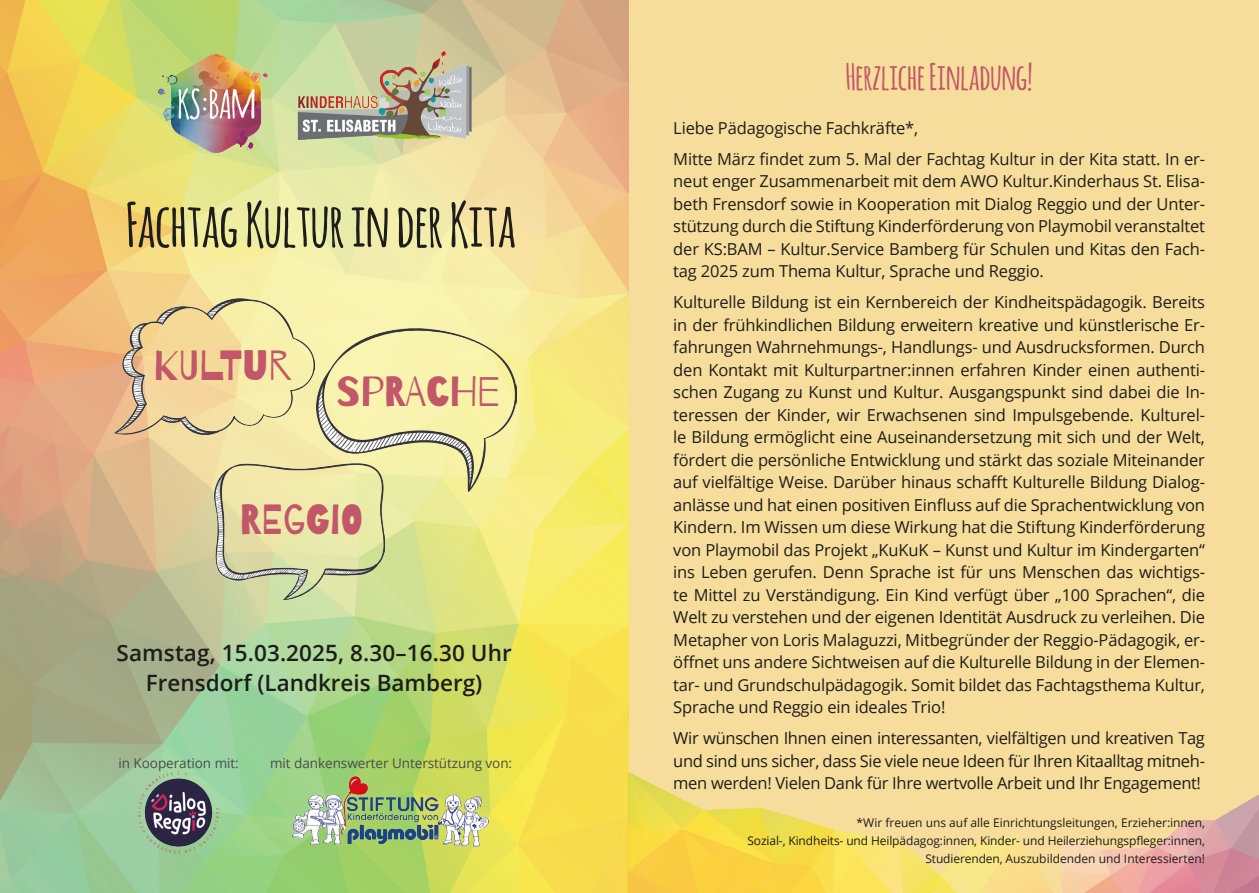
<style>
.page{position:relative;width:1259px;height:893px;background:#fff}
.page>*{position:absolute;margin:0;border:0;box-sizing:border-box;transform-origin:0 0}
.TITEL{font:700 60px "Amatic";color:#1d1d1b}
.t1{font:42px "Barriecito";color:#c15768}
.Überschrift{font:700 36px "Amatic";color:#c15768}
.Untertitel{font:600 22.5px "Open Sans";color:#1d1d1b}
.Fließtext_mit_Absatz{font:16.5px/22.5px "Open Sans";letter-spacing:-.01em;color:#1d1d1b;text-align:justify}
.Fließtext{font:13.5px "Open Sans";letter-spacing:-.005em;color:#4b4b4a}
.Fließtext_mit_Absatz-2{font:12px/18px "Open Sans";color:#1d1d1b;text-align:right}
</style>
<div class="page">
<div style="left:628px;top:0;width:631px;height:893px;background:#f7dd9b"></div>
<svg style="left:0;top:0;width:628px;height:893px;background:#d6d181"></svg>
<img style="left:158px;top:54px;width:111px;height:99px">
<img style="left:292px;top:49px;width:184px;height:93px">
<img style="left:629px;top:772px;width:630px;height:121px">
<img style="left:316px;top:328px;width:200px;height:163px">
<img style="left:114px;top:298px;width:200px;height:136px">
<img style="left:214px;top:463px;width:171px;height:137px">
<img style="left:135px;top:770px;width:87px;height:86px">
<img style="left:293px;top:776px;width:196px;height:71px">
<p class="TITEL" style="left:126px;top:182px;width:391px">Fachtag Kultur in der Kita</p>
<p class="t1" style="left:153px;top:336px;width:140px">KULTUR</p>
<p class="t1" style="left:336px;top:362px;width:165px">SPRACHE</p>
<p class="t1" style="left:239px;top:490px;width:126px">REGGIO</p>
<p class="Untertitel" style="left:117px;top:637px;width:397px">Samstag, 15.03.2025, 8.30–16.30 Uhr</p>
<p class="Untertitel" style="left:146px;top:667px;width:338px">Frensdorf (Landkreis Bamberg)</p>
<p class="Fließtext" style="left:118px;top:753px;width:122px">in Kooperation mit:</p>
<p class="Fließtext" style="left:270px;top:753px;width:244px">mit dankenswerter Unterstützung von:</p>
<p class="Überschrift" style="left:846px;top:51px;width:188px">Herzliche Einladung!</p>
<p class="Fließtext_mit_Absatz" style="left:673px;top:116px;width:246px">Liebe Pädagogische Fachkräfte*,</p>
<p class="Fließtext_mit_Absatz" style="left:673px;top:147px;width:533px">Mitte März findet zum 5. Mal der Fachtag Kultur in der Kita statt. In er&shy;neut enger Zusammenarbeit mit dem AWO Kultur.Kinderhaus St. Elisa&shy;beth Frensdorf sowie in Kooperation mit Dialog Reggio und der Unter&shy;stützung durch die Stiftung Kinderförderung von Playmobil veranstaltet der KS:BAM – Kultur.Service Bamberg für Schulen und Kitas den Fach&shy;tag 2025 zum Thema Kultur, Sprache und Reggio.</p>
<p class="Fließtext_mit_Absatz" style="left:673px;top:291px;width:533px">Kulturelle Bildung ist ein Kernbereich der Kindheitspädagogik. Bereits in der frühkindlichen Bildung erweitern kreative und künstlerische Er&shy;fahrungen Wahrnehmungs-, Handlungs- und Ausdrucksformen. Durch den Kontakt mit Kulturpartner:innen erfahren Kinder einen authenti&shy;schen Zugang zu Kunst und Kultur. Ausgangspunkt sind dabei die In&shy;teressen der Kinder, wir Erwachsenen sind Impulsgebende. Kulturel&shy;le Bildung ermöglicht eine Auseinandersetzung mit sich und der Welt, fördert die persönliche Entwicklung und stärkt das soziale Miteinander auf vielfältige Weise. Darüber hinaus schafft Kulturelle Bildung Dialog&shy;anlässe und hat einen positiven Einfluss auf die Sprachentwicklung von Kindern. Im Wissen um diese Wirkung hat die Stiftung Kinderförderung von Playmobil das Projekt „KuKuK – Kunst und Kultur im Kindergarten“ ins Leben gerufen. Denn Sprache ist für uns Menschen das wichtigs&shy;te Mittel zu Verständigung. Ein Kind verfügt über „100 Sprachen“, die Welt zu verstehen und der eigenen Identität Ausdruck zu verleihen. Die Metapher von Loris Malaguzzi, Mitbegründer der Reggio-Pädagogik, er&shy;öffnet uns andere Sichtweisen auf die Kulturelle Bildung in der Elemen&shy;tar- und Grundschulpädagogik. Somit bildet das Fachtagsthema Kultur, Sprache und Reggio ein ideales Trio!</p>
<p class="Fließtext_mit_Absatz" style="left:673px;top:727px;width:533px">Wir wünschen Ihnen einen interessanten, vielfältigen und kreativen Tag und sind uns sicher, dass Sie viele neue Ideen für Ihren Kitaalltag mitneh&shy;men werden! Vielen Dank für Ihre wertvolle Arbeit und Ihr Engagement!</p>
<p class="Fließtext_mit_Absatz-2" style="left:747px;top:814px;width:459px">*Wir freuen uns auf alle Einrichtungsleitungen, Erzieher:innen,<br>Sozial-, Kindheits- und Heilpädagog:innen, Kinder- und Heilerziehungspfleger:innen,<br>Studierenden, Auszubildenden und Interessierten!</p>
</div>
